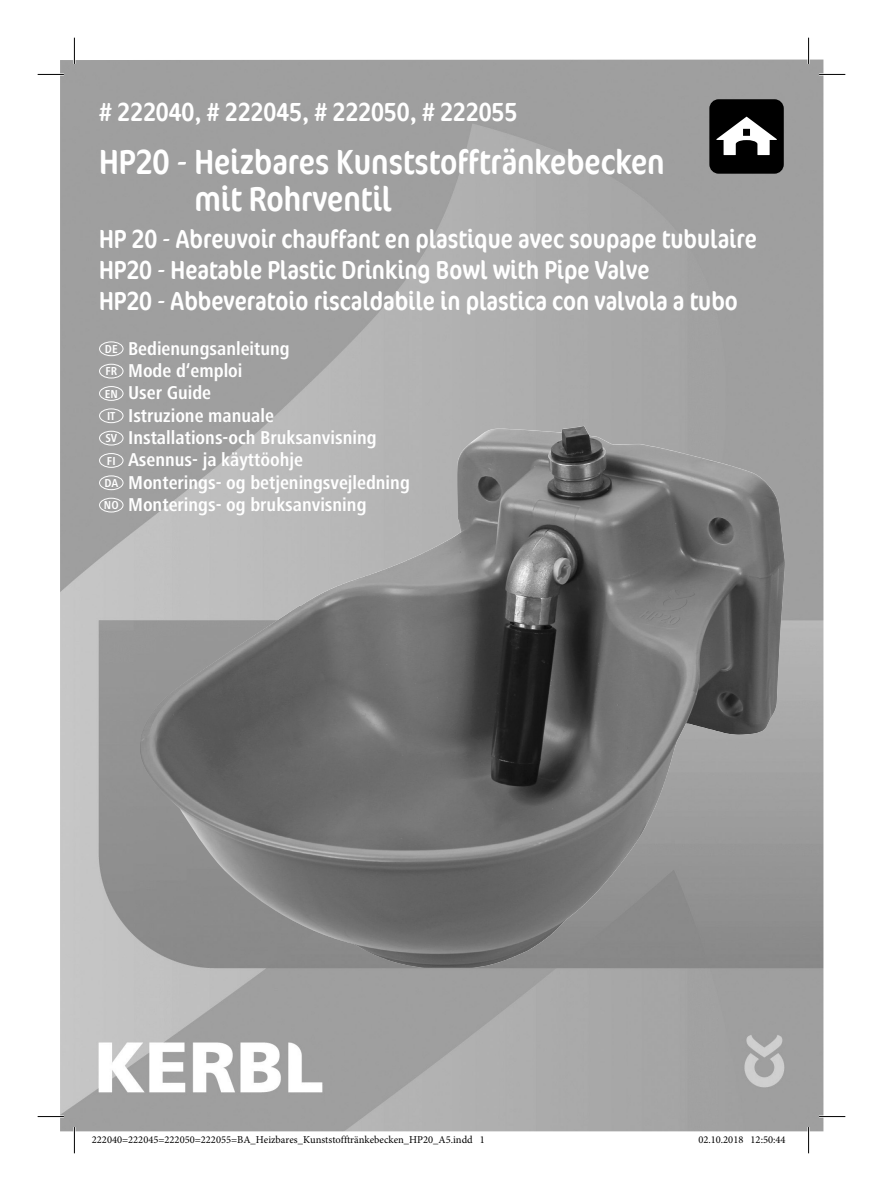
<style>
.page{position:relative;width:883px;height:1191px;background:#fff}
.page>*{position:absolute;margin:0;border:0;box-sizing:border-box;transform-origin:0 0}
.t1{font:condensed 35px/37.3px "Cocon Offc Pro";color:#fff}
.t2{font:condensed 26.25px/31px "Cocon Offc Pro";color:#fff}
.t3{font:700 condensed 19.25px/22.4px "Frutiger Next LTW1 G";color:#fff}
.t4{font:10.5px "Minion Pro";color:#000}
.s1{font-size:11.9px}
</style>
<div class="page">
<img style="left:60px;top:60px;width:763px;height:1071px">
<div style="left:709px;top:99px;width:75px;height:75px;background:#000;border-radius:9px"></div>
<svg style="left:716px;top:117px;width:61px;height:38px"></svg>
<div style="left:99px;top:341px;width:24px;height:15px;border:1px solid #fff;border-radius:50%"></div>
<div style="left:99px;top:364px;width:24px;height:14px;border:1px solid #fff;border-radius:50%"></div>
<div style="left:99px;top:386px;width:24px;height:15px;border:1px solid #fff;border-radius:50%"></div>
<div style="left:99px;top:408px;width:24px;height:15px;border:1px solid #fff;border-radius:50%"></div>
<div style="left:99px;top:431px;width:24px;height:14px;border:1px solid #fff;border-radius:50%"></div>
<div style="left:99px;top:453px;width:24px;height:15px;border:1px solid #fff;border-radius:50%"></div>
<div style="left:99px;top:475px;width:24px;height:15px;border:1px solid #fff;border-radius:50%"></div>
<div style="left:99px;top:498px;width:24px;height:14px;border:1px solid #fff;border-radius:50%"></div>
<img style="left:140px;top:426px;width:546px;height:541px">
<hr style="left:38px;top:73px;width:26px;height:3px;background:#fff">
<hr style="left:819px;top:73px;width:26px;height:3px;background:#fff">
<hr style="left:38px;top:1115px;width:26px;height:2px;background:#fff">
<hr style="left:819px;top:1115px;width:26px;height:2px;background:#fff">
<hr style="left:73px;top:38px;width:3px;height:26px;background:#fff">
<hr style="left:73px;top:1127px;width:3px;height:26px;background:#fff">
<hr style="left:807px;top:38px;width:3px;height:26px;background:#fff">
<hr style="left:807px;top:1127px;width:3px;height:26px;background:#fff">
<svg style="left:38px;top:74px;width:26px;height:1px"></svg>
<svg style="left:819px;top:74px;width:26px;height:1px"></svg>
<svg style="left:38px;top:1116px;width:26px;height:1px"></svg>
<svg style="left:819px;top:1116px;width:26px;height:1px"></svg>
<svg style="left:74px;top:38px;width:1px;height:26px"></svg>
<svg style="left:74px;top:1127px;width:1px;height:26px"></svg>
<svg style="left:808px;top:38px;width:1px;height:26px"></svg>
<svg style="left:808px;top:1127px;width:1px;height:26px"></svg>
<div style="left:698px;top:1135px;width:5px;height:8px;border:1px solid #fff;border-radius:50%"></div>
<svg style="left:699px;top:1135px;width:4px;height:8px"></svg>
<p class="t2" style="left:99px;top:96px;width:420px"># 222040, # 222045, # 222050, # 222055</p>
<h1 class="t1" style="left:194px;top:142px;width:472px;text-indent:-95px">HP20 - Heizbares Kunststofftränkebecken mit Rohrventil</h1>
<p class="t2" style="left:99px;top:223px;width:659px">HP 20 - Abreuvoir chauffant en plastique avec soupape tubulaire<br>HP20 - Heatable Plastic Drinking Bowl with Pipe Valve<br>HP20 - Abbeveratoio riscaldabile in plastica con valvola a tubo</p>
<p class="t3" style="left:104px;top:337px;width:307px"><span class="s1">DE</span> Bedienungsanleitung<br><span class="s1">FR</span> Mode d‘emploi<br><span class="s1">EN</span> User Guide<br><span class="s1">IT</span> Istruzione manuale<br><span class="s1">SV</span> Installations-och Bruksanvisning<br><span class="s1">FI</span> Asennus- ja käyttöohje<br><span class="s1">DA</span> Monterings- og betjeningsvejledning<br><span class="s1">NO</span> Monterings- og bruksanvisning</p>
<p class="t4" style="left:92px;top:1132px;width:395px">222040=222045=222050=222055=BA_Heizbares_Kunststofftränkebecken_HP20_A5.indd 1</p>
<p class="t4" style="left:698px;top:1132px;width:89px">02.10.2018 12:50:44</p>
</div>
